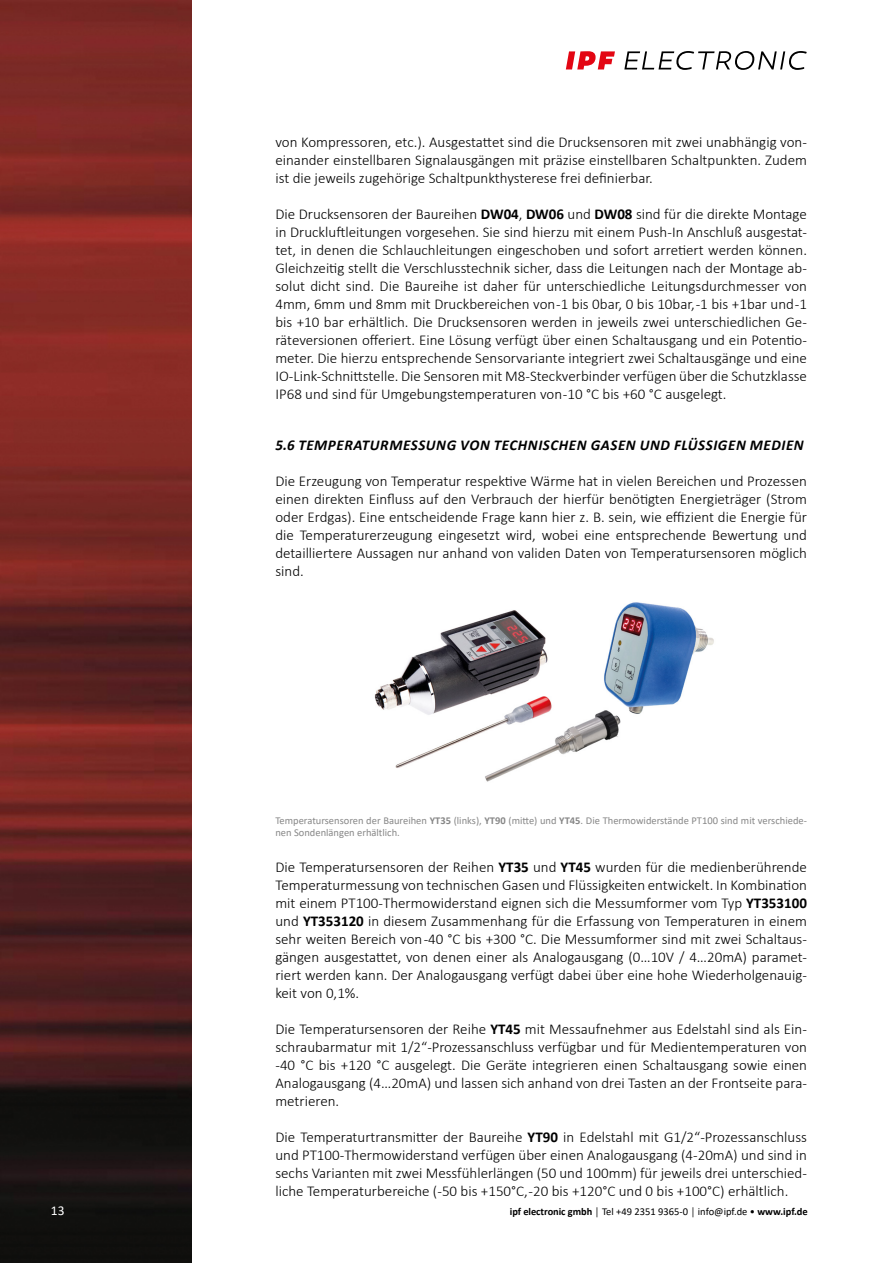
<style>
.page{position:relative;width:893px;height:1263px;background:#fff}
.page>*{position:absolute;margin:0;border:0;box-sizing:border-box;transform-origin:0 0}
.t1{font:300 15px/18px "Calibri";color:#000;text-align:justify}
.t2{font:italic 700 15px "Calibri";letter-spacing:.04em;color:#000}
.t3{font:13.5px "Calibri";color:#fff}
.t4{font:10.5px/12.6px "Calibri";color:#878787}
.t5{font:10.5px "Calibri";color:#000}
.s1{font-weight:700}
</style>
<div class="page">
<img style="left:0;top:0;width:191px;height:1263px">
<svg style="left:624px;top:51px;width:183px;height:19px"></svg>
<svg style="left:566px;top:51px;width:49px;height:18px"></svg>
<img style="left:374px;top:602px;width:340px;height:180px">
<p class="t1" style="left:275px;top:133px;width:533px">von Kompressoren, etc.). Ausgestattet sind die Drucksensoren mit zwei unabhängig von&shy;einander einstellbaren Signalausgängen mit präzise einstellbaren Schaltpunkten. Zudem ist die jeweils zugehörige Schaltpunkthysterese frei definierbar.</p>
<p class="t1" style="left:275px;top:205px;width:533px">Die Drucksensoren der Baureihen <span class="s1">DW04</span>, <span class="s1">DW06</span> und <span class="s1">DW08</span> sind für die direkte Montage in Druckluftleitungen vorgesehen. Sie sind hierzu mit einem Push-In Anschluß ausgestat&shy;tet, in denen die Schlauchleitungen eingeschoben und sofort arretiert werden können.<br>Gleichzeitig stellt die Verschlusstechnik sicher, dass die Leitungen nach der Montage ab&shy;solut dicht sind. Die Baureihe ist daher für unterschiedliche Leitungsdurchmesser von 4mm, 6mm und 8mm mit Druckbereichen von -1 bis 0bar, 0 bis 10bar, -1 bis +1bar und -1 bis +10 bar erhältlich. Die Drucksensoren werden in jeweils zwei unterschiedlichen Ge&shy;räteversionen offeriert. Eine Lösung verfügt über einen Schaltausgang und ein Potentio&shy;meter. Die hierzu entsprechende Sensorvariante integriert zwei Schaltausgänge und eine IO-Link-Schnittstelle. Die Sensoren mit M8-Steckverbinder verfügen über die Schutzklasse IP68 und sind für Umgebungstemperaturen von -10 °C bis +60 °C ausgelegt.</p>
<p class="t2" style="left:275px;top:434px;width:530px">5.6 TEMPERATURMESSUNG VON TECHNISCHEN GASEN UND FLÜSSIGEN MEDIEN</p>
<p class="t1" style="left:275px;top:472px;width:533px">Die Erzeugung von Temperatur respektive Wärme hat in vielen Bereichen und Prozessen einen direkten Einfluss auf den Verbrauch der hierfür benötigten Energieträger (Strom oder Erdgas). Eine entscheidende Frage kann hier z. B. sein, wie effizient die Energie für die Temperaturerzeugung eingesetzt wird, wobei eine entsprechende Bewertung und detailliertere Aussagen nur anhand von validen Daten von Temperatursensoren möglich sind.</p>
<p class="t4" style="left:275px;top:814px;width:533px">Temperatursensoren der Baureihen <span class="s1">YT35</span> (links), <span class="s1">YT90</span> (mitte) und <span class="s1">YT45</span>. Die Thermowiderstände PT100 sind mit verschiede&shy;nen Sondenlängen erhältlich.</p>
<p class="t1" style="left:275px;top:858px;width:533px">Die Temperatursensoren der Reihen <span class="s1">YT35</span> und <span class="s1">YT45</span> wurden für die medienberührende Temperaturmessung von technischen Gasen und Flüssigkeiten entwickelt. In Kombination mit einem PT100-Thermowiderstand eignen sich die Messumformer vom Typ <span class="s1">YT353100 </span>und <span class="s1">YT353120</span> in diesem Zusammenhang für die Erfassung von Temperaturen in einem sehr weiten Bereich von -40 °C bis +300 °C. Die Messumformer sind mit zwei Schaltaus&shy;gängen ausgestattet, von denen einer als Analogausgang (0…10V / 4…20mA) paramet&shy;riert werden kann. Der Analogausgang verfügt dabei über eine hohe Wiederholgenauig&shy;keit von 0,1%.</p>
<p class="t1" style="left:275px;top:1020px;width:533px">Die Temperatursensoren der Reihe <span class="s1">YT45</span> mit Messaufnehmer aus Edelstahl sind als Ein&shy;schraubarmatur mit 1/2“-Prozessanschluss verfügbar und für Medientemperaturen von -40 °C bis +120 °C ausgelegt. Die Geräte integrieren einen Schaltausgang sowie einen Analogausgang (4…20mA) und lassen sich anhand von drei Tasten an der Frontseite para&shy;metrieren.</p>
<p class="t1" style="left:275px;top:1128px;width:533px">Die Temperaturtransmitter der Baureihe <span class="s1">YT90</span> in Edelstahl mit G1/2“-Prozessanschluss und PT100-Thermowiderstand verfügen über einen Analogausgang (4-20mA) und sind in sechs Varianten mit zwei Messfühlerlängen (50 und 100mm) für jeweils drei unterschied&shy;liche Temperaturbereiche (-50 bis +150°C, -20 bis +120°C und 0 bis +100°C) erhältlich.</p>
<p class="t3" style="left:51px;top:1201px;width:15px">13</p>
<p class="t5" style="left:510px;top:1204px;width:299px"><span class="s1">ipf electronic gmbh</span> │ Tel +49 2351 9365-0 │ info@ipf.de • <span class="s1">www.ipf.de</span></p>
</div>
